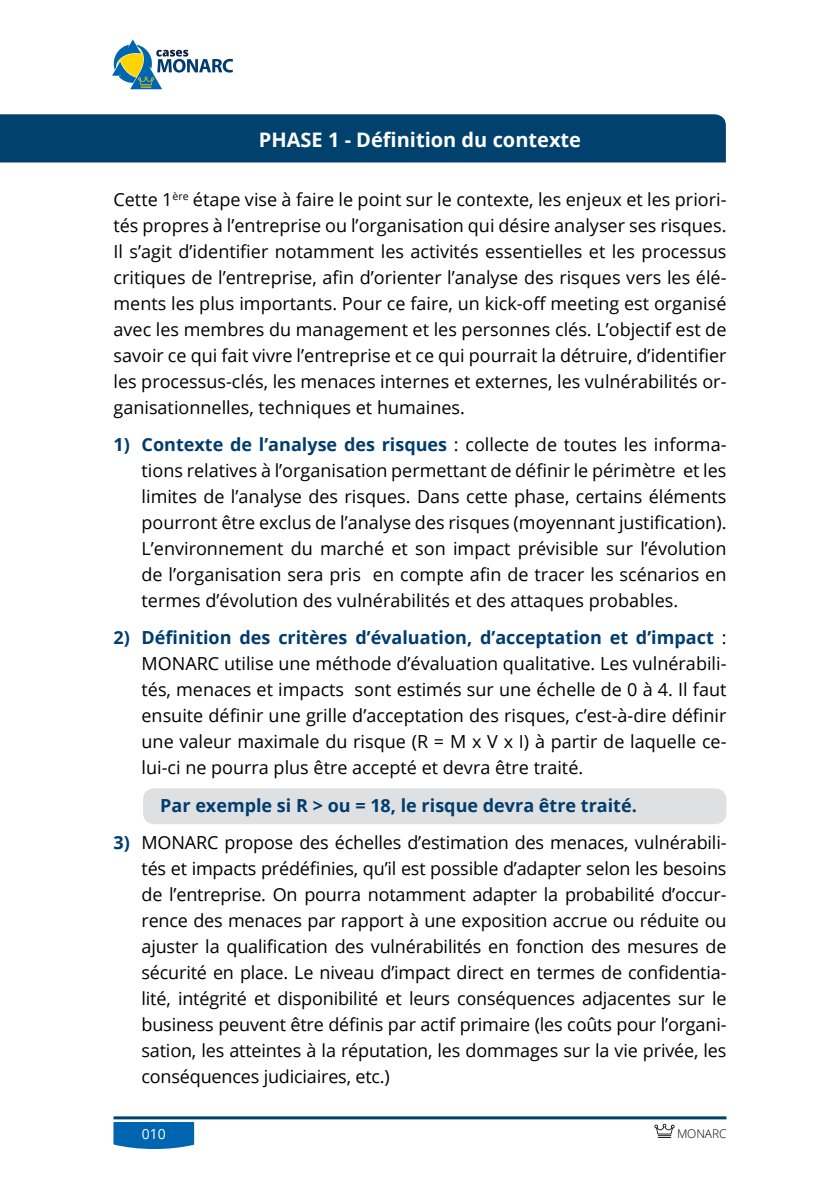
<style>
.page{position:relative;width:840px;height:1191px;background:#fff}
.page>*{position:absolute;margin:0;border:0;box-sizing:border-box;transform-origin:0 0}
.t1{font:700 20px "Open Sans";color:#fff}
.t2{font:18px/26px "Open Sans";color:#000;text-align:justify}
.t3{font:700 18px "Open Sans";color:#003c6e}
.t4{font:14px "Open Sans";color:#fff}
.t5{font:300 12px "Open Sans";letter-spacing:-.01em;color:#000}
.s1{font-weight:700;color:#003c6e}
</style>
<div class="page">
<hr style="left:113px;top:1116px;width:613px;height:3px;background:#00426d">
<svg style="left:113px;top:1122px;width:81px;height:27px;background:#0e6db5"></svg>
<svg style="left:112px;top:39px;width:121px;height:50px"></svg>
<svg style="left:654px;top:1123px;width:20px;height:15px"></svg>
<div style="left:0;top:114px;width:726px;height:49px;background:#00426d"></div>
<div style="left:143px;top:788px;width:583px;height:36px;background:#dee0e2;border-radius:11px"></div>
<p class="t1" style="left:259px;top:125px;width:323px">PHASE 1 - Définition du contexte</p>
<p class="t2" style="left:113px;top:186px;width:614px">Cette 1<sup>ère</sup> étape vise à faire le point sur le contexte, les enjeux et les priori&shy;tés propres à l’entreprise ou l’organisation qui désire analyser ses risques.<br>Il s’agit d’identifier notamment les activités essentielles et les processus critiques de l’entreprise, afin d’orienter l’analyse des risques vers les élé&shy;ments les plus importants. Pour ce faire, un kick-off meeting est organisé avec les membres du management et les personnes clés. L’objectif est de savoir ce qui fait vivre l’entreprise et ce qui pourrait la détruire, d’identifier les processus-clés, les menaces internes et externes, les vulnérabilités or&shy;ganisationnelles, techniques et humaines.</p>
<p class="t2" style="left:141px;top:431px;width:586px;text-indent:-28px"><span class="s1">1) Contexte de l’analyse des risques</span> : collecte de toutes les informa&shy;tions relatives à l’organisation permettant de définir le périmètre et les limites de l’analyse des risques. Dans cette phase, certains éléments pourront être exclus de l’analyse des risques (moyennant justification).<br>L’environnement du marché et son impact prévisible sur l’évolution de l’organisation sera pris en compte afin de tracer les scénarios en termes d’évolution des vulnérabilités et des attaques probables.</p>
<p class="t2" style="left:141px;top:624px;width:586px;text-indent:-28px"><span class="s1">2) Définition des critères d’évaluation, d’acceptation et d’impact</span> :<br>MONARC utilise une méthode d’évaluation qualitative. Les vulnérabili&shy;tés, menaces et impacts sont estimés sur une échelle de 0 à 4. Il faut ensuite définir une grille d’acceptation des risques, c’est-à-dire définir une valeur maximale du risque (R = M x V x I) à partir de laquelle ce&shy;lui-ci ne pourra plus être accepté et devra être traité.</p>
<p class="t3" style="left:160px;top:792px;width:478px">Par exemple si R &gt; ou = 18, le risque devra être traité.</p>
<p class="t2" style="left:141px;top:829px;width:586px;text-indent:-28px"><span class="s1">3)</span> MONARC propose des échelles d’estimation des menaces, vulnérabili&shy;tés et impacts prédéfinies, qu’il est possible d’adapter selon les besoins de l’entreprise. On pourra notamment adapter la probabilité d’occur&shy;rence des menaces par rapport à une exposition accrue ou réduite ou ajuster la qualification des vulnérabilités en fonction des mesures de sécurité en place. Le niveau d’impact direct en termes de confidentia&shy;lité, intégrité et disponibilité et leurs conséquences adjacentes sur le business peuvent être définis par actif primaire (les coûts pour l’organi&shy;sation, les atteintes à la réputation, les dommages sur la vie privée, les conséquences judiciaires, etc.)</p>
<p class="t4" style="left:142px;top:1124px;width:26px">010</p>
<p class="t5" style="left:676px;top:1125px;width:51px">MONARC</p>
</div>
